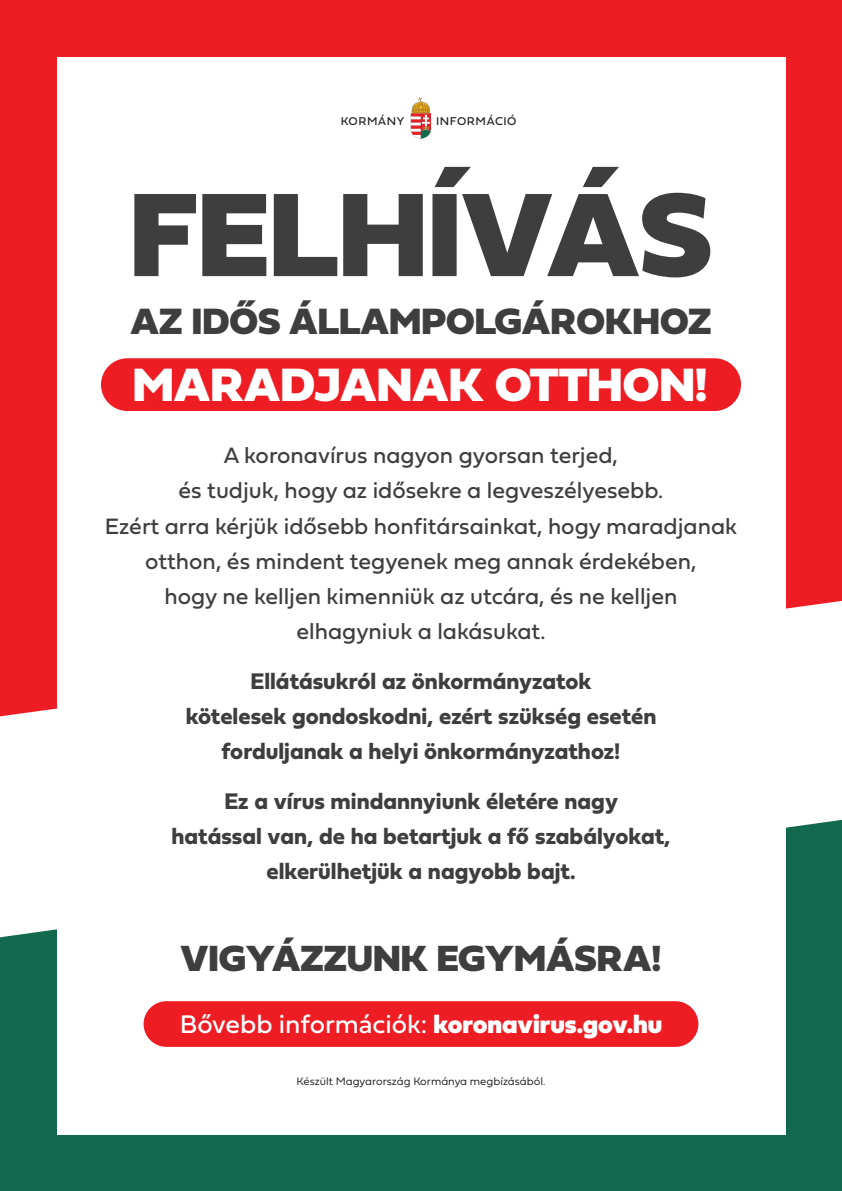
<style>
.page{position:relative;width:842px;height:1191px;background:#fff}
.page>*{position:absolute;margin:0;border:0;box-sizing:border-box;transform-origin:0 0}
.t1{font:123.8px "Fieldwork Geo Black";color:#3e3e3f}
.t2{font:48.8px "Fieldwork Geo Black";color:#fff}
.t3{font:38.2px "Fieldwork Geo Black";color:#3e3e3f}
.t4{font:37.9px "Fieldwork Geo Black";color:#3e3e3f}
.t5{font:26.6px "Fieldwork Hum";color:#fff}
.t6{font:23.5px/35px "Fieldwork Geo Bold";color:#3e3e3f;text-align:center}
.t7{font:23.2px/35.2px "Fieldwork Geo Regular";color:#3e3e3f;text-align:center}
.t8{font:11.8px "Fieldwork Geo Regular";letter-spacing:.05em;color:#231f20}
.t9{font:11.2px "Fieldwork Geo Light";color:#231f20}
.s1{font-family:"Fieldwork Geo Black"}
</style>
<div class="page">
<div style="left:0;top:0;width:842px;height:716px;background:#ee1d23"></div>
<svg style="left:0;top:820px;width:842px;height:371px;background:#27765d"></svg>
<div style="left:57px;top:57px;width:728px;height:1077px;background:#fff"></div>
<div style="left:144px;top:1001px;width:554px;height:46px;background:#ee1d23;border-radius:23px"></div>
<div style="left:101px;top:358px;width:640px;height:53px;background:#ee1d23;border-radius:26px"></div>
<svg style="left:411px;top:97px;width:20px;height:42px"></svg>
<p class="t8" style="left:341px;top:112px;width:65px">KORMÁNY</p>
<p class="t8" style="left:436px;top:112px;width:82px">INFORMÁCIÓ</p>
<p class="t1" style="left:129px;top:123px;width:584px">FELHÍVÁS</p>
<p class="t3" style="left:130px;top:287px;width:582px">AZ IDŐS ÁLLAMPOLGÁROKHOZ</p>
<p class="t2" style="left:133px;top:341px;width:576px">MARADJANAK OTTHON!</p>
<p class="t7" style="left:224px;top:437px;width:396px">A koronavírus nagyon gyorsan terjed,</p>
<p class="t7" style="left:179px;top:472px;width:486px">és tudjuk, hogy az idősekre a legveszélyesebb.</p>
<p class="t7" style="left:105px;top:507px;width:634px">Ezért arra kérjük idősebb honfitársainkat, hogy maradjanak otthon, és mindent tegyenek meg annak érdekében,<br>hogy ne kelljen kimenniük az utcára, és ne kelljen elhagyniuk a lakásukat.</p>
<p class="t6" style="left:186px;top:663px;width:472px">Ellátásukról az önkormányzatok<br>kötelesek gondoskodni, ezért szükség esetén forduljanak a helyi önkormányzathoz!</p>
<p class="t6" style="left:172px;top:782px;width:500px">Ez a vírus mindannyiunk életére nagy<br>hatással van, de ha betartjuk a fő szabályokat, elkerülhetjük a nagyobb bajt.</p>
<p class="t4" style="left:180px;top:923px;width:482px">VIGYÁZZUNK EGYMÁSRA!</p>
<p class="t5" style="left:180px;top:1002px;width:484px">Bővebb információk: <span class="s1">koronavirus.gov.hu</span></p>
<p class="t9" style="left:297px;top:1072px;width:250px">Készült Magyarország Kormánya megbízásából.</p>
</div>
